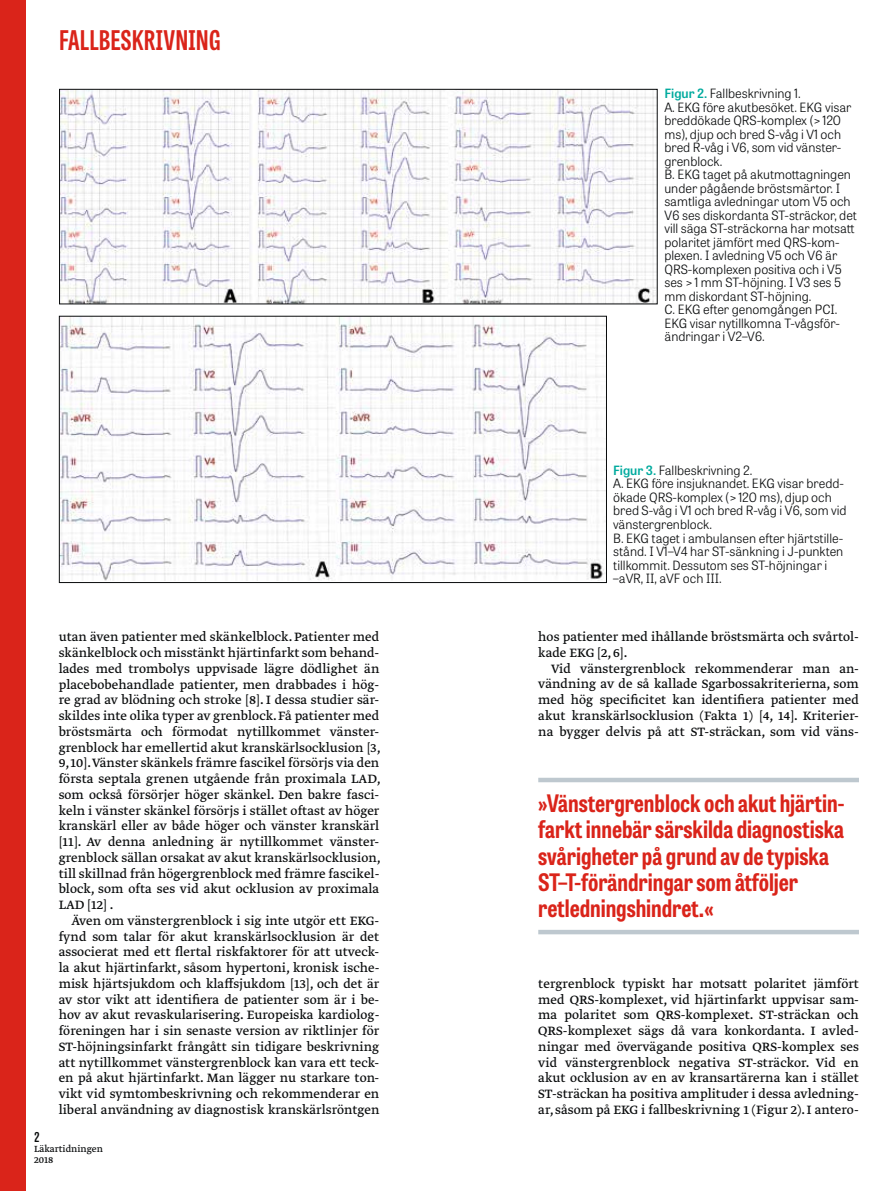
<style>
.page{position:relative;width:893px;height:1191px;background:#fff}
.page>*{position:absolute;margin:0;border:0;box-sizing:border-box;transform-origin:0 0}
.t1{font:700 27px "Tablet Gothic Compressed";letter-spacing:.02em;color:#da241a}
.t2{font:700 24px/26.2px "Tablet Gothic Condensed";color:#da241a}
.t3{font:14.25px/15.8px "Greta Text Pro Regular Min";color:#090b0c;text-align:justify}
.t4{font:600 13.5px "Tablet Gothic Condensed";color:#090b0c}
.t5{font:300 12.75px/13.5px "Tablet Gothic";color:#090b0c}
.t6{font:10.5px/10.5px "Greta Text Pro";color:#090b0c}
.s1{font-weight:600;color:#00aa9e}
</style>
<div class="page">
<div style="left:0;top:0;width:26px;height:1191px;background:#da241a"></div>
<img style="left:61px;top:91px;width:594px;height:211px">
<div style="left:59px;top:89px;width:598px;height:215px;border:1px solid #090b0c"></div>
<img style="left:61px;top:318px;width:544px;height:262px">
<div style="left:59px;top:316px;width:548px;height:267px;border:1px solid #090b0c"></div>
<div style="left:538px;top:777px;width:321px;height:5px;background:#bec8cf"></div>
<div style="left:538px;top:929px;width:321px;height:5px;background:#bec8cf"></div>
<h1 class="t1" style="left:60px;top:22px;width:162px">FALLBESKRIVNING</h1>
<p class="t3" style="left:59px;top:629px;width:324px">utan även patienter med skänkelblock. Patienter med skänkelblock och misstänkt hjärtinfarkt som behand&shy;lades med trombolys uppvisade lägre dödlighet än placebobehandlade patienter, men drabbades i hög&shy;re grad av blödning och stroke [8]. I dessa studier sär&shy;skildes inte olika typer av grenblock. Få patienter med bröstsmärta och förmodat nytillkommet vänster&shy;grenblock har emellertid akut kranskärlsocklusion [3, 9, 10].Vänster skänkels främre fascikel försörjs via den första septala grenen utgående från proximala LAD, som också försörjer höger skänkel. Den bakre fasci&shy;keln i vänster skänkel försörjs i stället oftast av höger kranskärl eller av både höger och vänster kranskärl [11]. Av denna anledning är nytillkommet vänster&shy;grenblock sällan orsakat av akut kranskärlsocklusion, till skillnad från högergrenblock med främre fascikel&shy;block, som ofta ses vid akut ocklusion av proximala LAD [12] .</p>
<p class="t3" style="left:59px;top:913px;width:322px;text-indent:13px">Även om vänstergrenblock i sig inte utgör ett EKG&shy;fynd som talar för akut kranskärlsocklusion är det associerat med ett flertal riskfaktorer för att utveck&shy;la akut hjärtinfarkt, såsom hypertoni, kronisk ische&shy;misk hjärtsjukdom och klaffsjukdom [13], och det är av stor vikt att identifiera de patienter som är i be&shy;hov av akut revaskularisering. Europeiska kardiolog&shy;föreningen har i sin senaste version av riktlinjer för ST-höjningsinfarkt frångått sin tidigare beskrivning att nytillkommet vänstergrenblock kan vara ett teck&shy;en på akut hjärtinfarkt. Man lägger nu starkare ton&shy;vikt vid symtombeskrivning och rekommenderar en liberal användning av diagnostisk kranskärlsröntgen</p>
<p class="t4" style="left:34px;top:1127px;width:7px">2</p>
<p class="t6" style="left:34px;top:1144px;width:70px">Läkartidningen<br>2018</p>
<p class="t5" style="left:664px;top:86px;width:194px"><span class="s1">Figur 2.</span> Fallbeskrivning 1.<br>A. EKG före akutbesöket. EKG visar breddökade QRS-komplex (&gt; 120 ms), djup och bred S-våg i V1 och bred R-våg i V6, som vid vänster&shy;grenblock.<br>B. EKG taget på akutmottagningen under pågående bröstsmärtor. I samtliga avledningar utom V5 och<br>V6 ses diskordanta ST-sträckor, det vill säga ST-sträckorna har motsatt polaritet jämfört med QRS-kom&shy;plexen. I avledning V5 och V6 är<br>QRS-komplexen positiva och i V5 ses &gt; 1 mm ST-höjning. I V3 ses 5 mm diskordant ST-höjning.<br>C. EKG efter genomgången PCI.<br>EKG visar nytillkomna T-vågsför&shy;ändringar i V2–V6.</p>
<p class="t5" style="left:613px;top:463px;width:235px"><span class="s1">Figur 3.</span> Fallbeskrivning 2.<br>A. EKG före insjuknandet. EKG visar bredd&shy;ökade QRS-komplex (&gt; 120 ms), djup och bred S-våg i V1 och bred R-våg i V6, som vid vänstergrenblock.<br>B. EKG taget i ambulansen efter hjärtstille&shy;stånd. I V1–V4 har ST-sänkning i J-punkten tillkommit. Dessutom ses ST-höjningar i –aVR, II, aVF och III.</p>
<p class="t3" style="left:538px;top:629px;width:322px">hos patienter med ihållande bröstsmärta och svårtol&shy;kade EKG [2, 6].</p>
<p class="t3" style="left:538px;top:661px;width:322px;text-indent:13px">Vid vänstergrenblock rekommenderar man an&shy;vändning av de så kallade Sgarbossakriterierna, som med hög specificitet kan identifiera patienter med akut kranskärlsocklusion (Fakta 1) [4, 14]. Kriterier&shy;na bygger delvis på att ST-sträckan, som vid väns-</p>
<h2 class="t2" style="left:538px;top:789px;width:308px">»Vänstergrenblock och akut hjärtin&shy;farkt innebär särskilda diagnostiska svårigheter på grund av de typiska ST–T-förändringar som åtföljer retledningshindret.«</h2>
<p class="t3" style="left:538px;top:976px;width:322px">tergrenblock typiskt har motsatt polaritet jämfört med QRS-komplexet, vid hjärtinfarkt uppvisar sam&shy;ma polaritet som QRS-komplexet. ST-sträckan och QRS-komplexet sägs då vara konkordanta. I avled&shy;ningar med övervägande positiva QRS-komplex ses vid vänstergrenblock negativa ST-sträckor. Vid en akut ocklusion av en av kransartärerna kan i stället ST-sträckan ha positiva amplituder i dessa avledning&shy;ar, såsom på EKG i fallbeskrivning 1 (Figur 2). I antero-</p>
</div>
